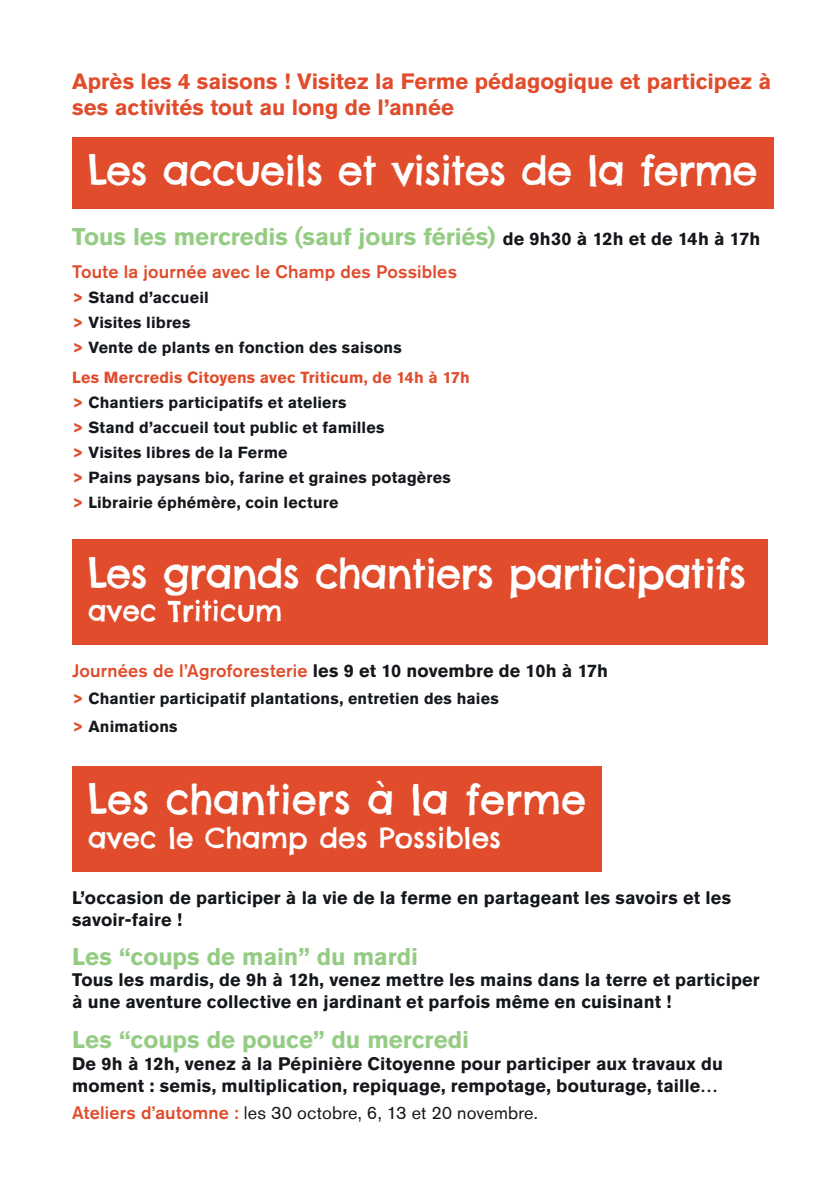
<style>
.page{position:relative;width:840px;height:1191px;background:#fff}
.page>*{position:absolute;margin:0;border:0;box-sizing:border-box;transform-origin:0 0}
.t1{font:40px "Chelsea Market Pro";letter-spacing:-.02em;color:#fff}
.t2{font:40px "Chelsea Market Pro";color:#fff}
.t3{font:28px "Chelsea Market Pro";color:#fff}
.t4{font:700 24px "Akzidenz Grotesk Std";letter-spacing:-.005em;color:#95cc84}
.t5{font:700 22px/26.4px "Akzidenz Grotesk Std";color:#e04c2c}
.t6{font:700 18px/21.6px "Akzidenz Grotesk Std";letter-spacing:.01em;color:#14171b}
.t7{font:500 18px "Akzidenz Grotesk Std";letter-spacing:.01em;color:#e04c2c}
.t8{font:18px "Akzidenz Grotesk Std";letter-spacing:.01em;color:#14171b}
.t9{font:700 16px/24.8px "Akzidenz Grotesk Std";letter-spacing:.01em;color:#14171b}
.s1{font-size:18px;color:#14171b}
.s2{color:#e04c2c}
.s3{font-weight:700;color:#14171b}
.s4{font-weight:500;color:#e04c2c}
</style>
<div class="page">
<div style="left:72px;top:137px;width:700px;height:72px;background:#e04c2c"></div>
<div style="left:72px;top:540px;width:695px;height:105px;background:#e04c2c"></div>
<div style="left:72px;top:766px;width:529px;height:105px;background:#e04c2c"></div>
<h3 class="t5" style="left:72px;top:68px;width:700px">Après les 4 saisons ! Visitez la Ferme pédagogique et participez à ses activités tout au long de l’année</h3>
<h1 class="t1" style="left:88px;top:145px;width:671px">Les accueils et visites de la ferme</h1>
<h3 class="t4" style="left:72px;top:223px;width:689px">Tous les mercredis (sauf jours fériés) <span class="s1">de 9h30 à 12h et de 14h à 17h</span></h3>
<p class="t7" style="left:72px;top:261px;width:386px">Toute la journée avec le Champ des Possibles</p>
<p class="t9" style="left:72px;top:285px;width:331px"><span class="s2">&gt;</span> Stand d’accueil<br><span class="s2">&gt;</span> Visites libres<br><span class="s2">&gt;</span> Vente de plants en fonction des saisons</p>
<p class="t9" style="left:72px;top:365px;width:399px"><span class="s2">Les Mercredis Citoyens avec Triticum, de 14h à 17h &gt;</span> Chantiers participatifs et ateliers<br><span class="s2">&gt;</span> Stand d’accueil tout public et familles<br><span class="s2">&gt;</span> Visites libres de la Ferme<br><span class="s2">&gt;</span> Pains paysans bio, farine et graines potagères<br><span class="s2">&gt;</span> Librairie éphémère, coin lecture</p>
<h1 class="t1" style="left:88px;top:547px;width:659px">Les grands chantiers participatifs</h1>
<h2 class="t3" style="left:88px;top:593px;width:196px">avec Triticum</h2>
<p class="t7" style="left:72px;top:659px;width:537px">Journées de l’Agroforesterie <span class="s3">les 9 et 10 novembre de 10h à 17h</span></p>
<p class="t9" style="left:72px;top:685px;width:428px;line-height:27.2px"><span class="s2">&gt;</span> Chantier participatif plantations, entretien des haies <span class="s2">&gt;</span> Animations</p>
<h1 class="t2" style="left:88px;top:774px;width:500px">Les chantiers à la ferme</h1>
<h2 class="t3" style="left:88px;top:819px;width:415px">avec le Champ des Possibles</h2>
<p class="t6" style="left:72px;top:887px;width:660px">L’occasion de participer à la vie de la ferme en partageant les savoirs et les savoir-faire !</p>
<h3 class="t4" style="left:72px;top:942px;width:347px">Les “coups de main” du mardi</h3>
<p class="t6" style="left:72px;top:969px;width:688px">Tous les mardis, de 9h à 12h, venez mettre les mains dans la terre et participer à une aventure collective en jardinant et parfois même en cuisinant !</p>
<h3 class="t4" style="left:72px;top:1026px;width:398px">Les “coups de pouce” du mercredi</h3>
<p class="t6" style="left:72px;top:1053px;width:652px">De 9h à 12h, venez à la Pépinière Citoyenne pour participer aux travaux du moment : semis, multiplication, repiquage, rempotage, bouturage, taille…</p>
<p class="t8" style="left:72px;top:1102px;width:467px"><span class="s4">Ateliers d’automne :</span> les 30 octobre, 6, 13 et 20 novembre.</p>
</div>
